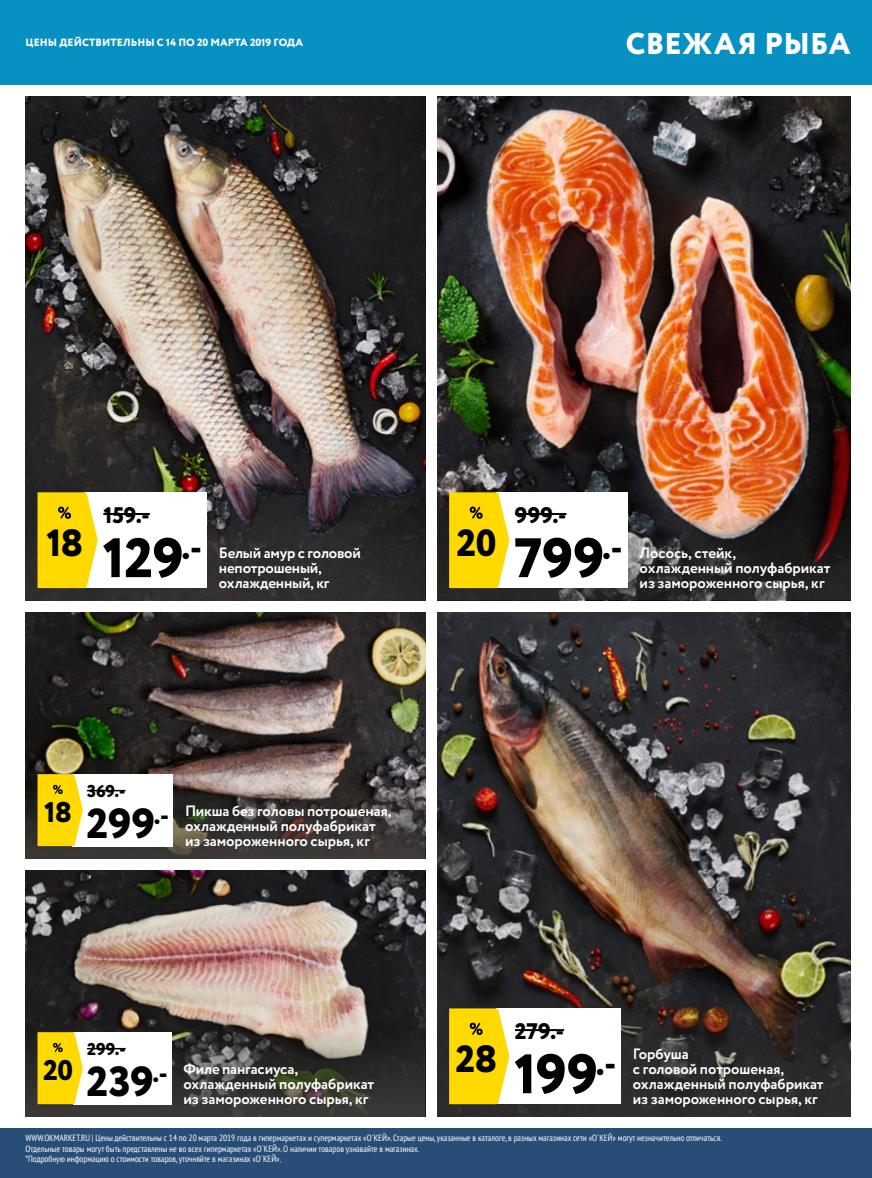
<style>
.page{position:relative;width:872px;height:1178px;background:#fff}
.page>*{position:absolute;margin:0;border:0;box-sizing:border-box;transform-origin:0 0}
.t1{font:800 55.5px "Circe";letter-spacing:-.005em;color:#000}
.t2{font:800 42px "Circe";color:#000}
.t3{font:800 37.95px "Circe";color:#000}
.t4{font:800 30px "Circe";letter-spacing:.01em;color:#fff}
.t5{font:800 28.5px "Circe";color:#000}
.t6{font:800 22.5px "Circe";letter-spacing:.005em;color:#000}
.t7{font:800 17.1px "Circe";color:#000}
.t8{font:700 15px/15px "Circe";letter-spacing:-.005em;color:#fff}
.t9{font:800 10.5px "Circe";letter-spacing:.01em;color:#fff}
.t10{font:condensed 9px/10.5px "PT Sans";color:#fff}
</style>
<div class="page">
<img style="left:437px;top:96px;width:413px;height:396px">
<img style="left:26px;top:612px;width:399px;height:162px">
<img style="left:26px;top:870px;width:399px;height:144px">
<img style="left:437px;top:612px;width:413px;height:336px">
<img style="left:26px;top:96px;width:399px;height:396px">
<img style="left:437px;top:948px;width:413px;height:168px">
<img style="left:437px;top:492px;width:413px;height:108px">
<svg style="left:26px;top:492px;width:399px;height:108px;background:#2c2a2b"></svg>
<svg style="left:26px;top:1014px;width:399px;height:102px;background:#494540"></svg>
<svg style="left:26px;top:774px;width:399px;height:84px;background:#4f4945"></svg>
<div style="left:0;top:1128px;width:872px;height:50px;background:#284e78"></div>
<div style="left:73px;top:774px;width:100px;height:72px;background:#fff"></div>
<hr style="left:87px;top:790px;width:38px;height:1px;background:#000">
<svg style="left:38px;top:774px;width:45px;height:72px;background:#fbd919"></svg>
<div style="left:496px;top:492px;width:131px;height:96px;background:#fff"></div>
<hr style="left:515px;top:513px;width:51px;height:2px;background:#000">
<svg style="left:449px;top:492px;width:60px;height:96px;background:#fad816"></svg>
<div style="left:496px;top:1008px;width:125px;height:96px;background:#fff"></div>
<hr style="left:515px;top:1029px;width:49px;height:2px;background:#000">
<svg style="left:449px;top:1008px;width:60px;height:96px;background:#fad816"></svg>
<div style="left:85px;top:492px;width:122px;height:96px;background:#fff"></div>
<hr style="left:103px;top:513px;width:47px;height:2px;background:#000">
<svg style="left:38px;top:492px;width:60px;height:96px;background:#fbd919"></svg>
<div style="left:73px;top:1032px;width:98px;height:72px;background:#fff"></div>
<hr style="left:87px;top:1048px;width:39px;height:1px;background:#000">
<svg style="left:38px;top:1032px;width:45px;height:72px;background:#fbd919"></svg>
<div style="left:0;top:0;width:872px;height:84px;background:#0791c3"></div>
<p class="t9" style="left:26px;top:35px;width:279px">ЦЕНЫ ДЕЙСТВИТЕЛЬНЫ С 14 ПО 20 МАРТА 2019 ГОДА</p>
<h3 class="t4" style="left:626px;top:23px;width:226px">СВЕЖАЯ РЫБА</h3>
<h3 class="t3" style="left:46px;top:517px;width:38px">18</h3>
<h3 class="t6" style="left:103px;top:500px;width:48px">159.-</h3>
<h1 class="t1" style="left:103px;top:520px;width:101px">129<sup>.-</sup></h1>
<h3 class="t8" style="left:219px;top:546px;width:144px">Белый амур с головой непотрошеный, охлажденный, кг</h3>
<h3 class="t3" style="left:456px;top:517px;width:41px">20</h3>
<h3 class="t6" style="left:515px;top:500px;width:53px">999.-</h3>
<h1 class="t1" style="left:514px;top:520px;width:110px">799<sup>.-</sup></h1>
<h3 class="t8" style="left:639px;top:546px;width:192px">Лосось, стейк, охлажденный полуфабрикат из замороженного сырья, кг</h3>
<h3 class="t7" style="left:87px;top:780px;width:40px">369.-</h3>
<h3 class="t5" style="left:44px;top:793px;width:29px">18</h3>
<h3 class="t8" style="left:185px;top:804px;width:208px">Пикша без головы потрошеная, охлажденный полуфабрикат из замороженного сырья, кг</h3>
<h2 class="t2" style="left:86px;top:795px;width:84px">299<sup>.-</sup></h2>
<h3 class="t6" style="left:515px;top:1016px;width:51px">279.-</h3>
<h3 class="t7" style="left:87px;top:1038px;width:40px">299.-</h3>
<h3 class="t3" style="left:455px;top:1033px;width:43px">28</h3>
<h3 class="t8" style="left:633px;top:1047px;width:192px">Горбуша<br>с головой потрошеная, охлажденный полуфабрикат из замороженного сырья, кг</h3>
<h1 class="t1" style="left:514px;top:1036px;width:104px">199<sup>.-</sup></h1>
<h3 class="t5" style="left:43px;top:1051px;width:31px">20</h3>
<h3 class="t8" style="left:183px;top:1062px;width:192px">Филе пангасиуса, охлажденный полуфабрикат из замороженного сырья, кг</h3>
<p class="t10" style="left:26px;top:1132px;width:697px">WWW.OKMARKET.RU | Цены действительны с 14 по 20 марта 2019 года в гипермаркетах и супермаркетах «О´КЕЙ». Старые цены, указанные в каталоге, в разных магазинах сети «О´КЕЙ» могут незначительно отличаться.<br>Отдельные товары могут быть представлены не во всех гипермаркетах «О´КЕЙ». О наличии товаров узнавайте в магазинах.<br>*Подробную информацию о стоимости товаров, уточняйте в магазинах «О´КЕЙ».</p>
<h2 class="t2" style="left:86px;top:1053px;width:83px">239<sup>.-</sup></h2>
</div>
